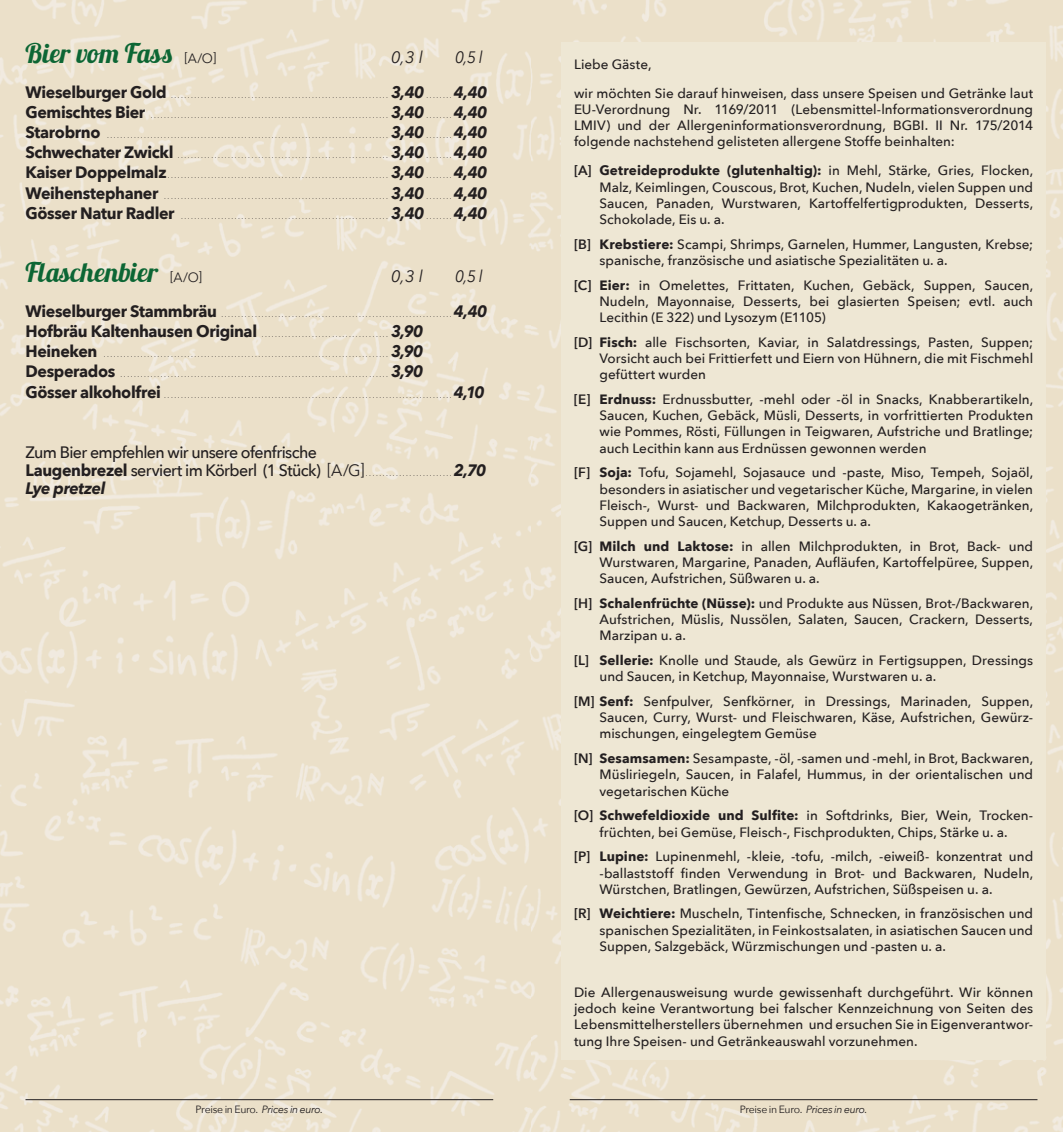
<style>
.page{position:relative;width:1063px;height:1132px;background:#fff}
.page>*{position:absolute;margin:0;border:0;box-sizing:border-box;transform-origin:0 0}
.t1{font:27px "Lobster 1.3";letter-spacing:.01em;color:#0c6634}
.t2{font:200 16.5px/20.1px "Avenir Next";color:#231f20;text-align:right}
.t3{font:500 16.5px/18px "Avenir Next";letter-spacing:-.04em;color:#231f20}
.t4{font:italic 16.5px "Avenir Next";color:#231f20}
.t5{font:500 13.5px/16.2px "Avenir Next";color:#231f20;text-align:justify}
.t6{font:10.5px "Avenir Next";letter-spacing:-.035em;color:#231f20}
.s1{font-family:"Avenir Next";font-size:13.5px;color:#231f20}
.s2{font-weight:400;font-style:italic}
.s3{font-weight:700}
.s4{font-weight:700;font-style:italic}
.s5{font-weight:400}
.s6{font-weight:200}
.s7{font-weight:600}
.s8{font-style:italic}
</style>
<div class="page">
<img style="left:0;top:0;width:1063px;height:1131px">
<div style="left:561px;top:43px;width:485px;height:1016px;background:#eee7d4"></div>
<hr style="left:26px;top:1098px;width:467px;height:1px;background:#231f20">
<hr style="left:570px;top:1098px;width:467px;height:1px;background:#231f20">
<h1 class="t1" style="left:26px;top:36px;width:192px">Bier vom Fass <span class="s1">[A/O]</span></h1>
<p class="t4" style="left:391px;top:43px;width:33px">0,3 l</p>
<p class="t2" style="left:26px;top:38px;width:463px;line-height:35px"><span class="s2">0,5 l<br></span><span class="s3">Wieselburger Gold</span> ................................................................. <span class="s4">3,40</span>........<span class="s4">4,40</span></p>
<p class="t2" style="left:26px;top:101px;width:463px;text-align:justify"><span class="s3">Gemischtes Bier</span> ....................................................................... <span class="s4">3,40</span>........<span class="s4">4,40<br></span><span class="s3">Starobrno</span> .................................................................................... <span class="s4">3,40</span>........<span class="s4">4,40<br></span><span class="s3">Schwechater Zwickl</span> ............................................................... <span class="s4">3,40</span>........<span class="s4">4,40<br></span><span class="s3">Kaiser Doppelmalz</span>.................................................................. <span class="s4">3,40</span>........<span class="s4">4,40<br></span><span class="s3">Weihenstephaner</span> ................................................................... <span class="s4">3,40</span>........<span class="s4">4,40<br></span><span class="s3">Gösser Natur Radler</span> .............................................................. <span class="s4">3,40</span>........<span class="s4">4,40</span></p>
<h1 class="t1" style="left:26px;top:255px;width:178px">Flaschenbier <span class="s1">[A/O]</span></h1>
<p class="t4" style="left:391px;top:262px;width:33px">0,3 l</p>
<p class="t2" style="left:26px;top:257px;width:463px;line-height:35px"><span class="s2">0,5 l<br></span><span class="s3">Wieselburger Stammbräu</span> .....................................................................<span class="s4">4,40</span></p>
<p class="t2" style="left:26px;top:320px;width:461px;text-align:left"><span class="s3">Hofbräu Kaltenhausen Original</span> ...................................... <span class="s4">3,90<br></span><span class="s3">Heineken</span> ..................................................................................... <span class="s4">3,90<br></span><span class="s3">Desperados</span> ................................................................................ <span class="s4">3,90<br></span><span class="s3">Gösser alkoholfrei</span> ......................................................................................<span class="s4">4,10</span></p>
<p class="t3" style="left:26px;top:442px;width:462px">Zum Bier empfehlen wir unsere ofenfrische<br><span class="s3">Laugenbrezel</span> serviert im Körberl (1 Stück) <span class="s5">[A/G]</span><span class="s6">..........................</span><span class="s4">2,70<br>Lye pretzel</span></p>
<p class="t5" style="left:574px;top:49px;width:461px;line-height:29px">Liebe Gäste,<br>wir möchten Sie darauf hinweisen, dass unsere Speisen und Getränke laut</p>
<p class="t5" style="left:574px;top:101px;width:461px">EU-Verordnung Nr. 1169/2011 (Lebensmittel-lnformationsverordnung LMIV) und der Allergeninformationsverordnung, BGBI. II Nr. 175/2014 folgende nachstehend gelisteten allergene Stoffe beinhalten:</p>
<p class="t5" style="left:600px;top:162px;width:435px;text-indent:-26px"><span class="s7">[A]</span> <span class="s3">Getreideprodukte (glutenhaltig):</span> in Mehl, Stärke, Gries, Flocken, Malz, Keimlingen, Couscous, Brot, Kuchen, Nudeln, vielen Suppen und Saucen, Panaden, Wurstwaren, Kartoffelfertigprodukten, Desserts, Schokolade, Eis u. a.</p>
<p class="t5" style="left:600px;top:235px;width:435px;text-indent:-26px"><span class="s7">[B]</span> <span class="s3">Krebstiere:</span> Scampi, Shrimps, Garnelen, Hummer, Langusten, Krebse; spanische, französische und asiatische Spezialitäten u. a.</p>
<p class="t5" style="left:600px;top:276px;width:435px;text-indent:-25px"><span class="s7">[C]</span> <span class="s3">Eier:</span> in Omelettes, Frittaten, Kuchen, Gebäck, Suppen, Saucen, Nudeln, Mayonnaise, Desserts, bei glasierten Speisen; evtl. auch Lecithin (E 322) und Lysozym (E1105)</p>
<p class="t5" style="left:599px;top:333px;width:435px;text-indent:-25px"><span class="s7">[D]</span> <span class="s3">Fisch:</span> alle Fischsorten, Kaviar, in Salatdressings, Pasten, Suppen; Vorsicht auch bei Frittierfett und Eiern von Hühnern, die mit Fischmehl gefüttert wurden</p>
<p class="t5" style="left:600px;top:390px;width:435px;text-indent:-26px"><span class="s7">[E]</span> <span class="s3">Erdnuss:</span> Erdnussbutter, -mehl oder -öl in Snacks, Knabberartikeln, Saucen, Kuchen, Gebäck, Müsli, Desserts, in vorfrittierten Produkten wie Pommes, Rösti, Füllungen in Teigwaren, Aufstriche und Bratlinge; auch Lecithin kann aus Erdnüssen gewonnen werden</p>
<p class="t5" style="left:600px;top:464px;width:435px;text-indent:-26px"><span class="s7">[F]</span> <span class="s3">Soja:</span> Tofu, Sojamehl, Sojasauce und -paste, Miso, Tempeh, Sojaöl, besonders in asiatischer und vegetarischer Küche, Margarine, in vielen Fleisch-, Wurst- und Backwaren, Milchprodukten, Kakaogetränken, Suppen und Saucen, Ketchup, Desserts u. a.</p>
<p class="t5" style="left:600px;top:537px;width:435px;text-indent:-26px"><span class="s7">[G]</span> <span class="s3">Milch und Laktose:</span> in allen Milchprodukten, in Brot, Back- und Wurstwaren, Margarine, Panaden, Aufläufen, Kartoffelpüree, Suppen, Saucen, Aufstrichen, Süßwaren u. a.</p>
<p class="t5" style="left:600px;top:594px;width:435px;text-indent:-26px"><span class="s7">[H]</span> <span class="s3">Schalenfrüchte (Nüsse):</span> und Produkte aus Nüssen, Brot-/Backwaren, Aufstrichen, Müslis, Nussölen, Salaten, Saucen, Crackern, Desserts, Marzipan u. a.</p>
<p class="t5" style="left:600px;top:651px;width:435px;text-indent:-26px"><span class="s7">[L]</span> <span class="s3">Sellerie:</span> Knolle und Staude, als Gewürz in Fertigsuppen, Dressings und Saucen, in Ketchup, Mayonnaise, Wurstwaren u. a.</p>
<p class="t5" style="left:600px;top:692px;width:435px;text-indent:-26px"><span class="s7">[M]</span> <span class="s3">Senf:</span> Senfpulver, Senfkörner, in Dressings, Marinaden, Suppen, Saucen, Curry, Wurst- und Fleischwaren, Käse, Aufstrichen, Gewürz&shy;mischungen, eingelegtem Gemüse</p>
<p class="t5" style="left:600px;top:749px;width:435px;text-indent:-26px"><span class="s7">[N]</span> <span class="s3">Sesamsamen:</span> Sesampaste, -öl, -samen und -mehl, in Brot, Backwaren, Müsliriegeln, Saucen, in Falafel, Hummus, in der orientalischen und vegetarischen Küche</p>
<p class="t5" style="left:574px;top:806px;width:460px;text-align:center"><span class="s7">[O]</span> <span class="s3">Schwefeldioxide und Sulfite:</span> in Softdrinks, Bier, Wein, Trocken&shy;früchten, bei Gemüse, Fleisch-, Fischprodukten, Chips, Stärke u. a.</p>
<p class="t5" style="left:600px;top:847px;width:435px;text-indent:-26px"><span class="s7">[P]</span> <span class="s3">Lupine:</span> Lupinenmehl, -kleie, -tofu, -milch, -eiweiß- konzentrat und -ballaststoff finden Verwendung in Brot- und Backwaren, Nudeln, Würstchen, Bratlingen, Gewürzen, Aufstrichen, Süßspeisen u. a.</p>
<p class="t5" style="left:600px;top:904px;width:435px;text-indent:-26px"><span class="s7">[R]</span> <span class="s3">Weichtiere:</span> Muscheln, Tintenfische, Schnecken, in französischen und spanischen Spezialitäten, in Feinkostsalaten, in asiatischen Saucen und Suppen, Salzgebäck, Würzmischungen und -pasten u. a.</p>
<p class="t5" style="left:574px;top:983px;width:461px">Die Allergenausweisung wurde gewissenhaft durchgeführt. Wir können jedoch keine Verantwortung bei falscher Kennzeichnung von Seiten des Lebensmittelherstellers übernehmen und ersuchen Sie in Eigenverantwor&shy;tung Ihre Speisen- und Getränkeauswahl vorzunehmen.</p>
<p class="t6" style="left:196px;top:1099px;width:129px">Preise in Euro. <span class="s8">Prices in euro.</span></p>
<p class="t6" style="left:740px;top:1099px;width:129px">Preise in Euro. <span class="s8">Prices in euro.</span></p>
</div>
